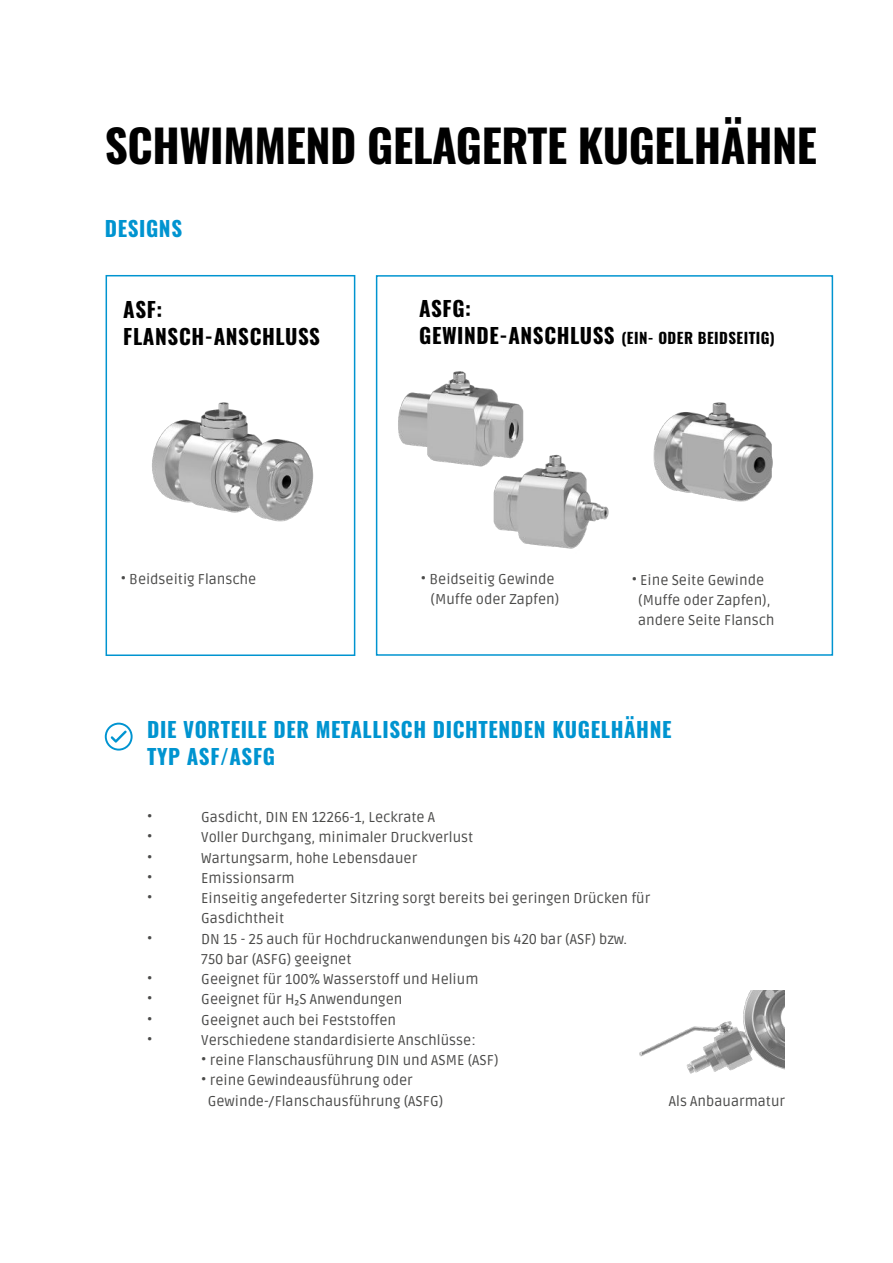
<style>
.page{position:relative;width:893px;height:1263px;background:#fff}
.page>*{position:absolute;margin:0;border:0;box-sizing:border-box;transform-origin:0 0}
.t1{font:700 45px "Oswald";letter-spacing:-.01em;color:#000}
.t2{font:700 21px/27px "Oswald";letter-spacing:.03em;color:#0094d0}
.t3{font:700 21px/27px "Oswald";letter-spacing:.03em;color:#000}
.t4{font:700 15px "Oswald";letter-spacing:.03em;color:#000}
.t5{font:14.25px/20.2px "Ruda";color:#4a4a49}
.s1{font-size:21px}
.s2{font-family:"Calibri"}
</style>
<div class="page">
<div style="left:376px;top:275px;width:457px;height:381px;border:2px solid #0094d0"></div>
<img style="left:377px;top:333px;width:147px;height:171px">
<img style="left:653px;top:402px;width:120px;height:100px">
<div style="left:106px;top:275px;width:249px;height:381px;border:2px solid #0094d0"></div>
<img style="left:152px;top:402px;width:162px;height:120px">
<svg style="left:105px;top:723px;width:28px;height:27px"></svg>
<img style="left:480px;top:427px;width:129px;height:122px">
<img style="left:639px;top:991px;width:145px;height:83px">
<h1 class="t1" style="left:105px;top:117px;width:714px">SCHWIMMEND GELAGERTE KUGELHÄHNE</h1>
<h2 class="t2" style="left:105px;top:215px;width:79px">DESIGNS</h2>
<h2 class="t3" style="left:123px;top:295px;width:198px">ASF:<br>FLANSCH-ANSCHLUSS</h2>
<p class="t5" style="left:121px;top:569px;width:137px">• Beidseitig Flansche</p>
<h2 class="t3" style="left:419px;top:294px;width:53px">ASFG:</h2>
<p class="t4" style="left:419px;top:328px;width:357px"><span class="s1">GEWINDE-ANSCHLUSS</span> (EIN- ODER BEIDSEITIG)</p>
<p class="t5" style="left:431px;top:569px;width:130px;text-indent:-10px">• Beidseitig Gewinde (Muffe oder Zapfen)</p>
<p class="t5" style="left:638px;top:570px;width:138px;text-indent:-6px">• Eine Seite Gewinde (Muffe oder Zapfen), andere Seite Flansch</p>
<h2 class="t2" style="left:147px;top:716px;width:526px">DIE VORTEILE DER METALLISCH DICHTENDEN KUGELHÄHNE<br>TYP ASF/ASFG</h2>
<p class="t5" style="left:147px;top:807px;width:7px">•</p>
<p class="t5" style="left:201px;top:807px;width:235px">Gasdicht, DIN EN 12266-1, Leckrate A</p>
<p class="t5" style="left:147px;top:827px;width:7px">•</p>
<p class="t5" style="left:201px;top:827px;width:274px">Voller Durchgang, minimaler Druckverlust</p>
<p class="t5" style="left:147px;top:848px;width:7px">•</p>
<p class="t5" style="left:201px;top:848px;width:217px">Wartungsarm, hohe Lebensdauer</p>
<p class="t5" style="left:147px;top:868px;width:7px">•</p>
<p class="t5" style="left:201px;top:868px;width:95px">Emissionsarm</p>
<p class="t5" style="left:147px;top:888px;width:7px">•</p>
<p class="t5" style="left:201px;top:888px;width:450px">Einseitig angefederter Sitzring sorgt bereits bei geringen Drücken für<br>Gasdichtheit</p>
<p class="t5" style="left:147px;top:929px;width:7px">•</p>
<p class="t5" style="left:201px;top:929px;width:427px">DN 15 - 25 auch für Hochdruckanwendungen bis 420 bar (ASF) bzw.<br>750 bar (ASFG) geeignet</p>
<p class="t5" style="left:147px;top:969px;width:7px">•</p>
<p class="t5" style="left:201px;top:969px;width:279px">Geeignet für 100% Wasserstoff und Helium</p>
<p class="t5" style="left:147px;top:989px;width:7px">•</p>
<p class="t5" style="left:201px;top:989px;width:203px">Geeignet für H<span class="s2">₂</span>S Anwendungen</p>
<p class="t5" style="left:147px;top:1010px;width:7px">•</p>
<p class="t5" style="left:201px;top:1010px;width:196px">Geeignet auch bei Feststoffen</p>
<p class="t5" style="left:147px;top:1030px;width:7px">•</p>
<p class="t5" style="left:201px;top:1030px;width:276px">Verschiedene standardisierte Anschlüsse:</p>
<p class="t5" style="left:201px;top:1050px;width:299px">• reine Flanschausführung DIN und ASME (ASF)</p>
<p class="t5" style="left:208px;top:1070px;width:237px;text-indent:-6px">• reine Gewindeausführung oder<br>Gewinde-/Flanschausführung (ASFG)</p>
<p class="t5" style="left:669px;top:1091px;width:118px">Als Anbauarmatur</p>
</div>
